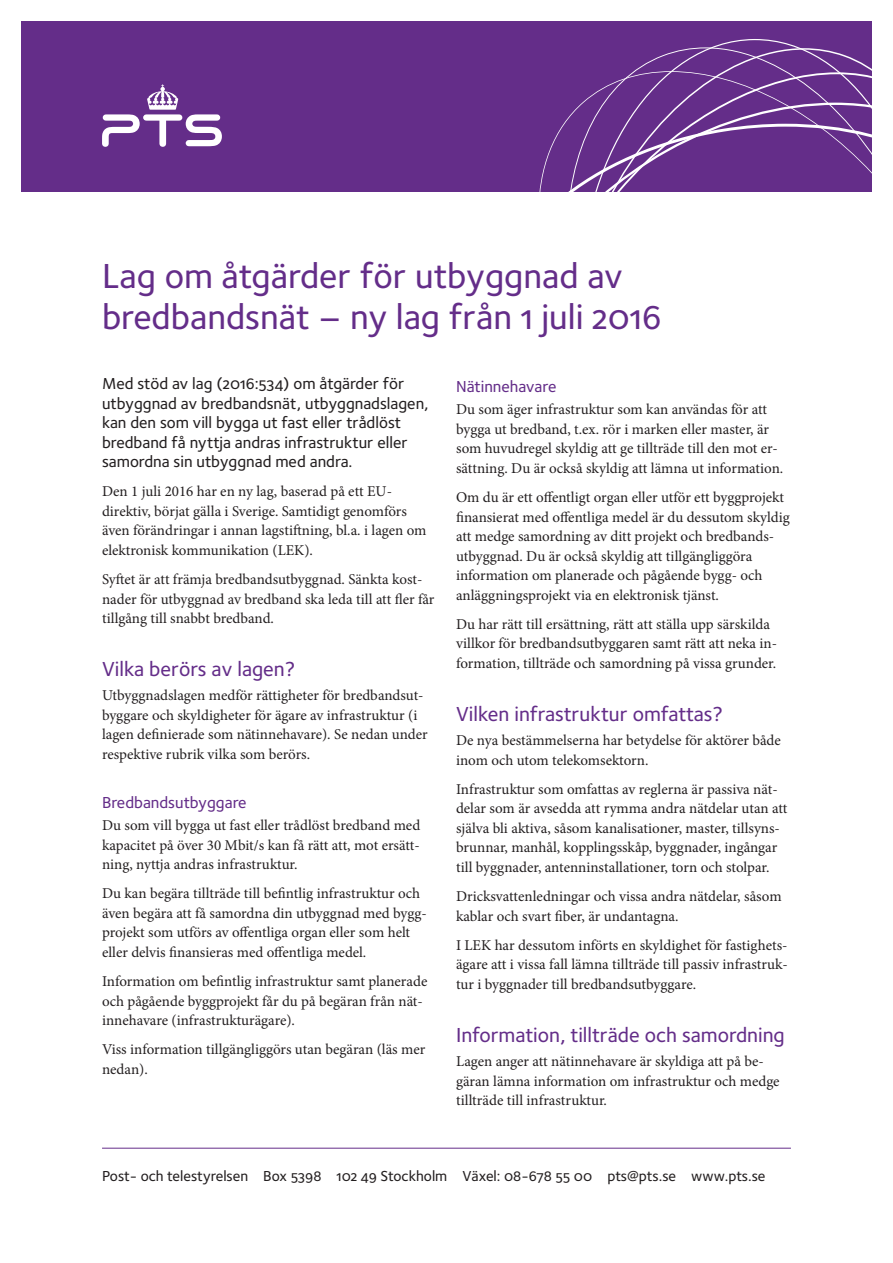
<style>
.page{position:relative;width:893px;height:1263px;background:#fff}
.page>*{position:absolute;margin:0;border:0;box-sizing:border-box;transform-origin:0 0}
.t1{font:36px/40.5px "Foundry Sterling Medium OSF";color:#642d89}
.t2{font:21px "Foundry Sterling Medium OSF";color:#642d89}
.Ingress{font:16.5px/19.5px "Foundry Sterling Medium OSF";color:#231f20}
.t3{font:16.5px "Foundry Sterling Medium OSF";color:#642d89}
.t4{font:15px/19.5px "Minion Pro";color:#231f20}
.t5{font:15px "Foundry Sterling Medium OSF";color:#231f20}
</style>
<div class="page">
<div style="left:21px;top:21px;width:851px;height:170px;background:#642d89"></div>
<svg style="left:539px;top:39px;width:333px;height:152px"></svg>
<svg style="left:102px;top:84px;width:120px;height:63px"></svg>
<hr style="left:102px;top:1148px;width:689px;height:1px;background:#642d89">
<h1 class="t1" style="left:102px;top:255px;width:561px">Lag om åtgärder för utbyggnad av bredbandsnät – ny lag från 1 juli 2016</h1>
<p class="Ingress" style="left:102px;top:374px;width:328px">Med stöd av lag (2016:534) om åtgärder för utbyggnad av bredbandsnät, utbyggnadslagen, kan den som vill bygga ut fast eller trådlöst bredband få nyttja andras infrastruktur eller samordna sin utbyggnad med andra.</p>
<p class="t4" style="left:102px;top:482px;width:326px">Den 1 juli 2016 har en ny lag, baserad på ett EU&shy;direktiv, börjat gälla i Sverige. Samtidigt genomförs även förändringar i annan lagstiftning, bl.a. i lagen om elektronisk kommunikation (LEK).</p>
<p class="t4" style="left:102px;top:570px;width:334px">Syftet är att främja bredbandsutbyggnad. Sänkta kost&shy;nader för utbyggnad av bredband ska leda till att fler får tillgång till snabbt bredband.</p>
<h2 class="t2" style="left:102px;top:657px;width:195px">Vilka berörs av lagen?</h2>
<p class="t4" style="left:102px;top:686px;width:327px">Utbyggnadslagen medför rättigheter för bredbandsut&shy;byggare och skyldigheter för ägare av infrastruktur (i lagen definierade som nätinnehavare). Se nedan under respektive rubrik vilka som berörs.</p>
<h3 class="t3" style="left:102px;top:792px;width:146px">Bredbandsutbyggare</h3>
<p class="t4" style="left:102px;top:816px;width:320px;text-align:justify">Du som vill bygga ut fast eller trådlöst bredband med kapacitet på över 30 Mbit/s kan få rätt att, mot ersätt&shy;ning, nyttja andras infrastruktur.</p>
<p class="t4" style="left:102px;top:884px;width:326px">Du kan begära tillträde till befintlig infrastruktur och även begära att få samordna din utbyggnad med bygg&shy;projekt som utförs av offentliga organ eller som helt eller delvis finansieras med offentliga medel.</p>
<p class="t4" style="left:102px;top:972px;width:327px">Information om befintlig infrastruktur samt planerade och pågående byggprojekt får du på begäran från nät&shy;innehavare (infrastrukturägare).</p>
<p class="t4" style="left:102px;top:1040px;width:325px">Viss information tillgängliggörs utan begäran (läs mer nedan).</p>
<h3 class="t3" style="left:456px;top:377px;width:102px">Nätinnehavare</h3>
<p class="t4" style="left:456px;top:400px;width:329px">Du som äger infrastruktur som kan användas för att bygga ut bredband, t.ex. rör i marken eller master, är som huvudregel skyldig att ge tillträde till den mot er&shy;sättning. Du är också skyldig att lämna ut information.</p>
<p class="t4" style="left:456px;top:488px;width:335px">Om du är ett offentligt organ eller utför ett byggprojekt finansierat med offentliga medel är du dessutom skyldig att medge samordning av ditt projekt och bredbands&shy;utbyggnad. Du är också skyldig att tillgängliggöra information om planerade och pågående bygg- och anläggningsprojekt via en elektronisk tjänst.</p>
<p class="t4" style="left:456px;top:614px;width:323px">Du har rätt till ersättning, rätt att ställa upp särskilda villkor för bredbandsutbyggaren samt rätt att neka in&shy;formation, tillträde och samordning på vissa grunder.</p>
<h2 class="t2" style="left:456px;top:702px;width:269px">Vilken infrastruktur omfattas?</h2>
<p class="t4" style="left:456px;top:731px;width:326px">De nya bestämmelserna har betydelse för aktörer både inom och utom telekomsektorn.</p>
<p class="t4" style="left:456px;top:779px;width:333px">Infrastruktur som omfattas av reglerna är passiva nät&shy;delar som är avsedda att rymma andra nätdelar utan att själva bli aktiva, såsom kanalisationer, master, tillsyns&shy;brunnar, manhål, kopplingsskåp, byggnader, ingångar till byggnader, antenninstallationer, torn och stolpar.</p>
<p class="t4" style="left:456px;top:887px;width:327px">Dricksvattenledningar och vissa andra nätdelar, såsom kablar och svart fiber, är undantagna.</p>
<p class="t4" style="left:456px;top:935px;width:333px;text-align:justify">I LEK har dessutom införts en skyldighet för fastighets&shy;ägare att i vissa fall lämna tillträde till passiv infrastruk&shy;tur i byggnader till bredbandsutbyggare.</p>
<h2 class="t2" style="left:456px;top:1023px;width:330px">Information, tillträde och samordning</h2>
<p class="t4" style="left:456px;top:1052px;width:325px">Lagen anger att nätinnehavare är skyldiga att på be&shy;gäran lämna information om infrastruktur och medge tillträde till infrastruktur.</p>
<p class="t5" style="left:102px;top:1167px;width:665px">Post- och telestyrelsen Box 5398 102 49 Stockholm Växel: 08-678 55 00 pts@pts.se www.pts.se</p>
</div>
